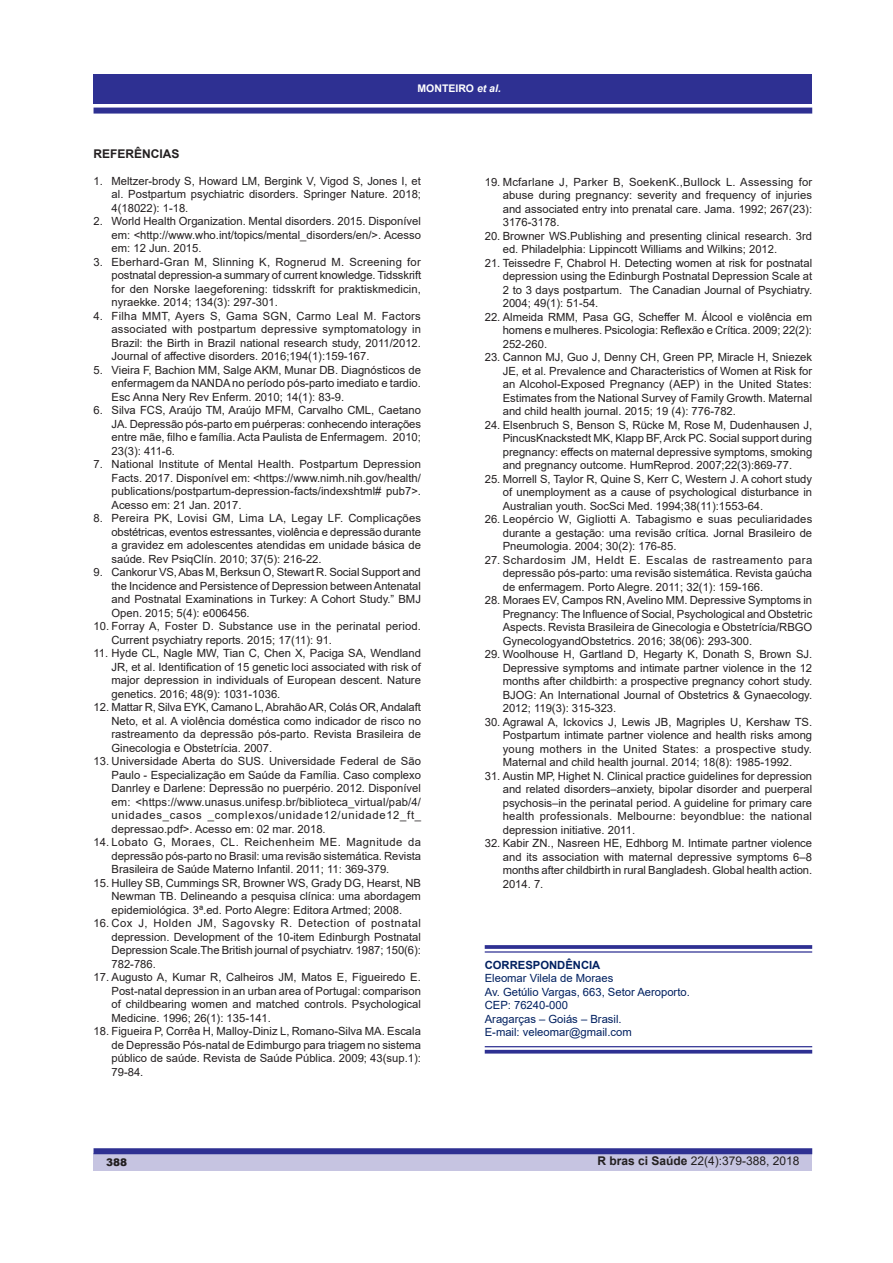
<style>
.page{position:relative;width:893px;height:1263px;background:#fff}
.page>*{position:absolute;margin:0;border:0;box-sizing:border-box;transform-origin:0 0}
.t1{font:12px "Arial";color:#231f20}
.t2{font:700 12px "Arial";color:#231f20}
.Lista_Colorida_-_Ênf{font:11.25px/13.5px "Arial";color:#231f20;text-align:justify}
.t3{font:11.25px "Arial";color:#002060}
.t4{font:700 11.25px "Arial";color:#002060}
.t5{font:700 10.5px "Arial";color:#fff}
.t6{font:900 10.5px "Arial";color:#231f20}
.s1{font-style:italic}
.s2{font-weight:700}
</style>
<div class="page">
<div style="left:94px;top:1154px;width:718px;height:17px;background:#c6c4e1"></div>
<div style="left:94px;top:74px;width:718px;height:30px;background:#2e3092"></div>
<div style="left:94px;top:1148px;width:718px;height:6px;background:#2e3092"></div>
<div style="left:94px;top:108px;width:718px;height:6px;background:#2e3092"></div>
<svg style="left:485px;top:945px;width:327px;height:4px"></svg>
<hr style="left:485px;top:951px;width:327px;height:2px;background:#2e3092">
<hr style="left:485px;top:1046px;width:327px;height:1px;background:#2e3092">
<hr style="left:485px;top:1050px;width:327px;height:3px;background:#2e3092">
<p class="t5" style="left:418px;top:81px;width:85px">MONTEIRO <span class="s1">et al.</span></p>
<p class="t2" style="left:94px;top:145px;width:88px">REFERÊNCIAS</p>
<p class="Lista_Colorida_-_Ênf" style="left:112px;top:174px;width:311px;text-indent:-18px">1. Meltzer-brody S, Howard LM, Bergink V, Vigod S, Jones I, et al. Postpartum psychiatric disorders. Springer Nature. 2018; 4(18022): 1-18.</p>
<p class="Lista_Colorida_-_Ênf" style="left:112px;top:214px;width:311px;text-indent:-18px">2. World Health Organization. Mental disorders. 2015. Disponível em: &lt;http://www.who.int/topics/mental_disorders/en/&gt;. Acesso em: 12 Jun. 2015.</p>
<p class="Lista_Colorida_-_Ênf" style="left:112px;top:255px;width:311px;text-indent:-18px">3. Eberhard-Gran M, Slinning K, Rognerud M. Screening for postnatal depression-a summary of current knowledge. Tidsskrift for den Norske laegeforening: tidsskrift for praktiskmedicin, nyraekke. 2014; 134(3): 297-301.</p>
<p class="Lista_Colorida_-_Ênf" style="left:112px;top:309px;width:311px;text-indent:-18px">4. Filha MMT, Ayers S, Gama SGN, Carmo Leal M. Factors associated with postpartum depressive symptomatology in Brazil: the Birth in Brazil national research study, 2011/2012.<br>Journal of affective disorders. 2016;194(1):159-167.</p>
<p class="Lista_Colorida_-_Ênf" style="left:112px;top:363px;width:311px;text-indent:-18px">5. Vieira F, Bachion MM, Salge AKM, Munar DB. Diagnósticos de enfermagem da NANDA no período pós-parto imediato e tardio.<br>Esc Anna Nery Rev Enferm. 2010; 14(1): 83-9.</p>
<p class="Lista_Colorida_-_Ênf" style="left:112px;top:403px;width:311px;text-indent:-18px">6. Silva FCS, Araújo TM, Araújo MFM, Carvalho CML, Caetano JA. Depressão pós-parto em puérperas: conhecendo interações entre mãe, filho e família. Acta Paulista de Enfermagem. 2010; 23(3): 411-6.</p>
<p class="Lista_Colorida_-_Ênf" style="left:112px;top:457px;width:311px;text-indent:-18px">7. National Institute of Mental Health. Postpartum Depression Facts. 2017. Disponível em: &lt;https://www.nimh.nih.gov/health/ publications/postpartum-depression-facts/indexshtml# pub7&gt;.<br>Acesso em: 21 Jan. 2017.</p>
<p class="Lista_Colorida_-_Ênf" style="left:112px;top:511px;width:311px;text-indent:-18px">8. Pereira PK, Lovisi GM, Lima LA, Legay LF. Complicações obstétricas, eventos estressantes, violência e depressão durante a gravidez em adolescentes atendidas em unidade básica de saúde. Rev PsiqClín. 2010; 37(5): 216-22.</p>
<p class="Lista_Colorida_-_Ênf" style="left:112px;top:565px;width:311px;text-indent:-18px">9. Cankorur VS, Abas M, Berksun O, Stewart R. Social Support and the Incidence and Persistence of Depression between Antenatal and Postnatal Examinations in Turkey: A Cohort Study.” BMJ Open. 2015; 5(4): e006456.</p>
<p class="Lista_Colorida_-_Ênf" style="left:112px;top:619px;width:311px;text-indent:-18px">10. Forray A, Foster D. Substance use in the perinatal period.<br>Current psychiatry reports. 2015; 17(11): 91.</p>
<p class="Lista_Colorida_-_Ênf" style="left:112px;top:646px;width:311px;text-indent:-18px">11. Hyde CL, Nagle MW, Tian C, Chen X, Paciga SA, Wendland JR, et al. Identification of 15 genetic loci associated with risk of major depression in individuals of European descent. Nature genetics. 2016; 48(9): 1031-1036.</p>
<p class="Lista_Colorida_-_Ênf" style="left:112px;top:700px;width:311px;text-indent:-18px">12. Mattar R, Silva EYK, Camano L, Abrahão AR, Colás OR, Andalaft Neto, et al. A violência doméstica como indicador de risco no rastreamento da depressão pós-parto. Revista Brasileira de Ginecologia e Obstetrícia. 2007.</p>
<p class="Lista_Colorida_-_Ênf" style="left:112px;top:754px;width:311px;text-indent:-18px">13. Universidade Aberta do SUS. Universidade Federal de São Paulo - Especialização em Saúde da Família. Caso complexo Danrley e Darlene: Depressão no puerpério. 2012. Disponível em: &lt;https://www.unasus.unifesp.br/biblioteca_virtual/pab/4/ unidades_casos _complexos/unidade12/unidade12_ft_ depressao.pdf&gt;. Acesso em: 02 mar. 2018.</p>
<p class="Lista_Colorida_-_Ênf" style="left:112px;top:835px;width:311px;text-indent:-18px">14. Lobato G, Moraes, CL. Reichenheim ME. Magnitude da depressão pós-parto no Brasil: uma revisão sistemática. Revista Brasileira de Saúde Materno Infantil. 2011; 11: 369-379.</p>
<p class="Lista_Colorida_-_Ênf" style="left:112px;top:876px;width:311px;text-indent:-18px">15. Hulley SB, Cummings SR, Browner WS, Grady DG, Hearst, NB Newman TB. Delineando a pesquisa clínica: uma abordagem epidemiológica. 3ª.ed. Porto Alegre: Editora Artmed; 2008.</p>
<p class="Lista_Colorida_-_Ênf" style="left:112px;top:916px;width:311px;text-indent:-18px">16. Cox J, Holden JM, Sagovsky R. Detection of postnatal depression. Development of the 10-item Edinburgh Postnatal Depression Scale.The British journal of psychiatrv. 1987; 150(6):<br>782-786.</p>
<p class="Lista_Colorida_-_Ênf" style="left:112px;top:970px;width:311px;text-indent:-18px">17. Augusto A, Kumar R, Calheiros JM, Matos E, Figueiredo E.<br>Post-natal depression in an urban area of Portugal: comparison of childbearing women and matched controls. Psychological Medicine. 1996; 26(1): 135-141.</p>
<p class="Lista_Colorida_-_Ênf" style="left:112px;top:1024px;width:311px;text-indent:-18px">18. Figueira P, Corrêa H, Malloy-Diniz L, Romano-Silva MA. Escala de Depressão Pós-natal de Edimburgo para triagem no sistema público de saúde. Revista de Saúde Pública. 2009; 43(sup.1):<br>79-84.</p>
<p class="Lista_Colorida_-_Ênf" style="left:503px;top:175px;width:311px;text-indent:-18px">19. Mcfarlane J, Parker B, SoekenK.,Bullock L. Assessing for abuse during pregnancy: severity and frequency of injuries and associated entry into prenatal care. Jama. 1992; 267(23):<br>3176-3178.</p>
<p class="Lista_Colorida_-_Ênf" style="left:503px;top:229px;width:311px;text-indent:-18px">20. Browner WS.Publishing and presenting clinical research. 3rd ed. Philadelphia: Lippincott Williams and Wilkins; 2012.</p>
<p class="Lista_Colorida_-_Ênf" style="left:503px;top:256px;width:311px;text-indent:-18px">21. Teissedre F, Chabrol H. Detecting women at risk for postnatal depression using the Edinburgh Postnatal Depression Scale at 2 to 3 days postpartum. The Canadian Journal of Psychiatry.<br>2004; 49(1): 51-54.</p>
<p class="Lista_Colorida_-_Ênf" style="left:503px;top:310px;width:311px;text-indent:-18px">22. Almeida RMM, Pasa GG, Scheffer M. Álcool e violência em homens e mulheres. Psicologia: Reflexão e Crítica. 2009; 22(2):<br>252-260.</p>
<p class="Lista_Colorida_-_Ênf" style="left:503px;top:350px;width:311px;text-indent:-18px">23. Cannon MJ, Guo J, Denny CH, Green PP, Miracle H, Sniezek JE, et al. Prevalence and Characteristics of Women at Risk for an Alcohol-Exposed Pregnancy (AEP) in the United States:<br>Estimates from the National Survey of Family Growth. Maternal and child health journal. 2015; 19 (4): 776-782.</p>
<p class="Lista_Colorida_-_Ênf" style="left:503px;top:418px;width:311px;text-indent:-18px">24. Elsenbruch S, Benson S, Rücke M, Rose M, Dudenhausen J, PincusKnackstedt MK, Klapp BF, Arck PC. Social support during pregnancy: effects on maternal depressive symptoms, smoking and pregnancy outcome. HumReprod. 2007;22(3):869-77.</p>
<p class="Lista_Colorida_-_Ênf" style="left:503px;top:472px;width:311px;text-indent:-18px">25. Morrell S, Taylor R, Quine S, Kerr C, Western J. A cohort study of unemployment as a cause of psychological disturbance in Australian youth. SocSci Med. 1994;38(11):1553-64.</p>
<p class="Lista_Colorida_-_Ênf" style="left:503px;top:512px;width:311px;text-indent:-18px">26. Leopércio W, Gigliotti A. Tabagismo e suas peculiaridades durante a gestação: uma revisão crítica. Jornal Brasileiro de Pneumologia. 2004; 30(2): 176-85.</p>
<p class="Lista_Colorida_-_Ênf" style="left:503px;top:553px;width:311px;text-indent:-18px">27. Schardosim JM, Heldt E. Escalas de rastreamento para depressão pós-parto: uma revisão sistemática. Revista gaúcha de enfermagem. Porto Alegre. 2011; 32(1): 159-166.</p>
<p class="Lista_Colorida_-_Ênf" style="left:503px;top:593px;width:311px;text-indent:-18px">28. Moraes EV, Campos RN, Avelino MM. Depressive Symptoms in Pregnancy: The Influence of Social, Psychological and Obstetric Aspects. Revista Brasileira de Ginecologia e Obstetrícia/RBGO GynecologyandObstetrics. 2016; 38(06): 293-300.</p>
<p class="Lista_Colorida_-_Ênf" style="left:503px;top:647px;width:311px;text-indent:-18px">29. Woolhouse H, Gartland D, Hegarty K, Donath S, Brown SJ.<br>Depressive symptoms and intimate partner violence in the 12 months after childbirth: a prospective pregnancy cohort study.<br>BJOG: An International Journal of Obstetrics &amp; Gynaecology.<br>2012; 119(3): 315-323.</p>
<p class="Lista_Colorida_-_Ênf" style="left:503px;top:715px;width:311px;text-indent:-18px">30. Agrawal A, Ickovics J, Lewis JB, Magriples U, Kershaw TS.<br>Postpartum intimate partner violence and health risks among young mothers in the United States: a prospective study.<br>Maternal and child health journal. 2014; 18(8): 1985-1992.</p>
<p class="Lista_Colorida_-_Ênf" style="left:503px;top:769px;width:311px;text-indent:-18px">31. Austin MP, Highet N. Clinical practice guidelines for depression and related disorders–anxiety, bipolar disorder and puerperal psychosis–in the perinatal period. A guideline for primary care health professionals. Melbourne: beyondblue: the national depression initiative. 2011.</p>
<p class="Lista_Colorida_-_Ênf" style="left:503px;top:836px;width:311px;text-indent:-18px">32. Kabir ZN., Nasreen HE, Edhborg M. Intimate partner violence and its association with maternal depressive symptoms 6–8 months after childbirth in rural Bangladesh. Global health action.<br>2014. 7.</p>
<p class="t4" style="left:485px;top:957px;width:117px">CORRESPONDÊNCIA</p>
<p class="t3" style="left:485px;top:970px;width:130px">Eleomar Vilela de Moraes</p>
<p class="t3" style="left:485px;top:984px;width:207px">Av. Getúlio Vargas, 663, Setor Aeroporto.</p>
<p class="t3" style="left:485px;top:997px;width:85px">CEP: 76240-000</p>
<p class="t3" style="left:485px;top:1011px;width:138px">Aragarças – Goiás – Brasil.</p>
<p class="t3" style="left:485px;top:1024px;width:149px">E-mail: veleomar@gmail.com</p>
<p class="t6" style="left:106px;top:1154px;width:23px">388</p>
<p class="t1" style="left:597px;top:1152px;width:204px"><span class="s2">R bras ci Saúde</span> 22(4):379-388, 2018</p>
</div>
